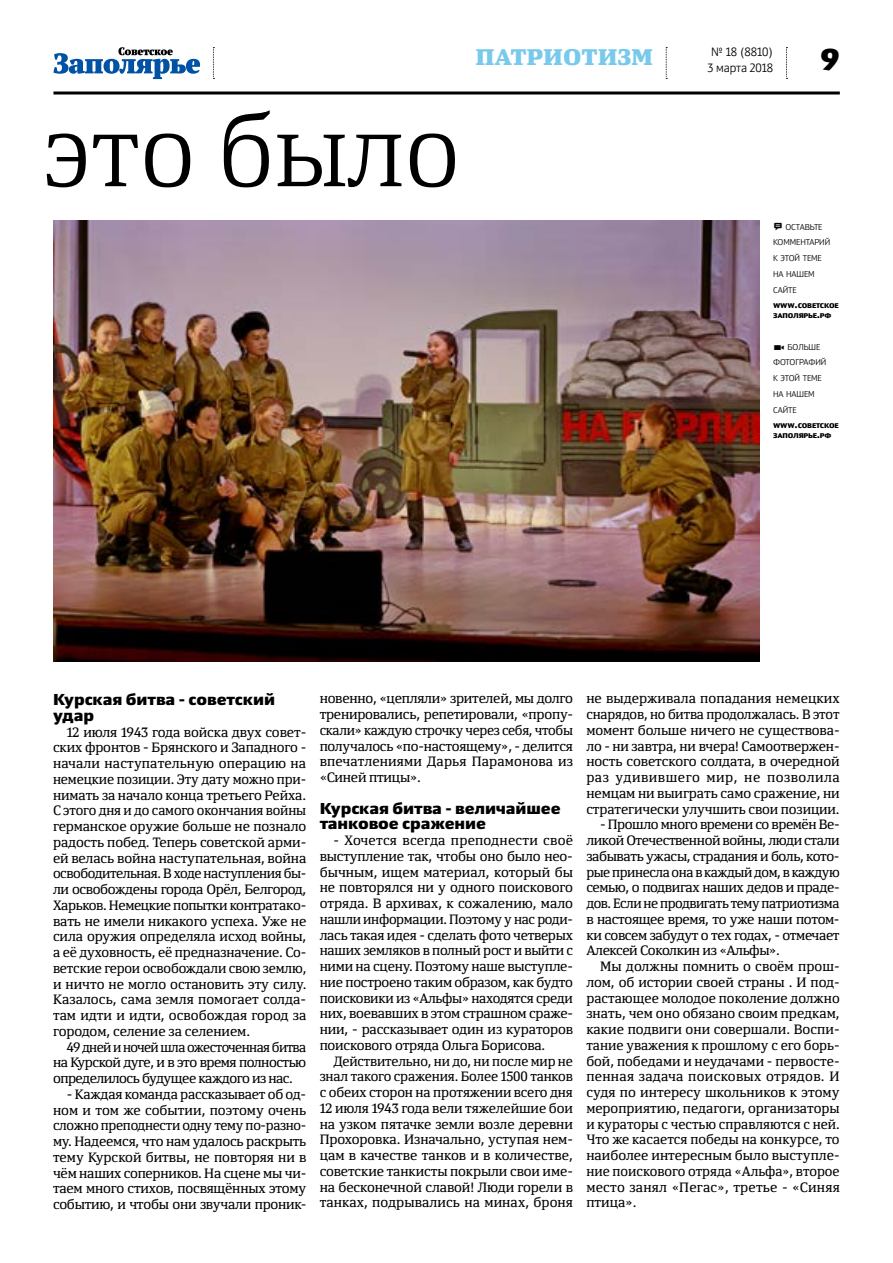
<style>
.page{position:relative;width:893px;height:1263px;background:#fff}
.page>*{position:absolute;margin:0;border:0;box-sizing:border-box;transform-origin:0 0}
.t1{font:300 99px "Yefimov Serif";letter-spacing:-.005em;color:#000}
.t2{font:900 30px "Yefimov Sans";color:#000}
.t3{font:900 22.5px "Yefimov Serif";letter-spacing:.005em;color:#78c9eb}
.t4{font:900 15.75px/15.8px "Yefimov Sans";letter-spacing:-.005em;color:#000}
.t5{font:13.5px/15.8px "Yefimov Serif";letter-spacing:-.015em;color:#000;text-align:justify}
.t6{font:300 12px "Yefimov Sans";letter-spacing:-.005em;color:#000}
.t7{font:300 8.4px/15.8px "Yefimov Sans";letter-spacing:-.01em;color:#000}
.t8{font:900 6.9px/10.5px "Yefimov Sans";letter-spacing:-.025em;color:#000}
.s1{font-family:"Modern Pictograms";font-weight:400;font-size:12px}
.s2{font-size:9.75px}
</style>
<div class="page">
<svg style="left:786px;top:47px;width:1px;height:32px"></svg>
<svg style="left:213px;top:47px;width:1px;height:32px"></svg>
<svg style="left:666px;top:47px;width:1px;height:32px"></svg>
<hr style="left:53px;top:91px;width:787px;height:3px;background:#000">
<svg style="left:53px;top:47px;width:147px;height:32px"></svg>
<img style="left:53px;top:220px;width:706px;height:441px">
<h1 class="t1" style="left:42px;top:92px;width:420px">это было</h1>
<h3 class="t3" style="left:475px;top:42px;width:179px">ПАТРИОТИЗМ</h3>
<p class="t6" style="left:711px;top:45px;width:63px">№ 18 (8810)</p>
<p class="t6" style="left:707px;top:61px;width:67px">3 марта 2018</p>
<h2 class="t2" style="left:820px;top:40px;width:21px">9</h2>
<p class="t7" style="left:773px;top:219px;width:59px"><span class="s1">b</span> оставьте комментарий к этой теме на нашем сайте</p>
<p class="t8" style="left:773px;top:300px;width:67px">WWW<span class="s2">.</span>СОВЕТСКОЕ<br>ЗАПОЛЯРЬЕ<span class="s2">.</span>РФ</p>
<p class="t7" style="left:773px;top:339px;width:55px"><span class="s1">h</span> больше фотографий к этой теме на нашем сайте</p>
<p class="t8" style="left:773px;top:420px;width:67px">WWW<span class="s2">.</span>СОВЕТСКОЕ<br>ЗАПОЛЯРЬЕ<span class="s2">.</span>РФ</p>
<p class="t4" style="left:53px;top:692px;width:224px">Курская битва - советский удар</p>
<p class="t5" style="left:53px;top:724px;width:255px;text-indent:14px">12 июля 1943 года войска двух совет&shy;ских фронтов - Брянского и Западного - начали наступательную операцию на немецкие позиции. Эту дату можно при&shy;нимать за начало конца третьего Рейха.<br>С этого дня и до самого окончания войны германское оружие больше не познало радость побед. Теперь советской арми&shy;ей велась война наступательная, война освободительная. В ходе наступления бы&shy;ли освобождены города Орёл, Белгород, Харьков. Немецкие попытки контратако&shy;вать не имели никакого успеха. Уже не сила оружия определяла исход войны, а её духовность, её предназначение. Со&shy;ветские герои освобождали свою землю, и ничто не могло остановить эту силу.<br>Казалось, сама земля помогает солда&shy;там идти и идти, освобождая город за городом, селение за селением.</p>
<p class="t5" style="left:53px;top:1039px;width:255px;text-indent:14px">49 дней и ночей шла ожесточенная битва на Курской дуге, и в это время полностью определилось будущее каждого из нас.</p>
<p class="t5" style="left:53px;top:1086px;width:255px;text-indent:14px">- Каждая команда рассказывает об од&shy;ном и том же событии, поэтому очень сложно преподнести одну тему по-разно&shy;му. Надеемся, что нам удалось раскрыть тему Курской битвы, не повторяя ни в чём наших соперников. На сцене мы чи&shy;таем много стихов, посвящённых этому событию, и чтобы они звучали проник-</p>
<p class="t5" style="left:320px;top:691px;width:255px">новенно, «цепляли» зрителей, мы долго тренировались, репетировали, «пропу&shy;скали» каждую строчку через себя, чтобы получалось «по-настоящему», - делится впечатлениями Дарья Парамонова из «Синей птицы».</p>
<p class="t4" style="left:320px;top:800px;width:242px">Курская битва - величайшее танковое сражение</p>
<p class="t5" style="left:320px;top:832px;width:255px;text-indent:14px">- Хочется всегда преподнести своё выступление так, чтобы оно было нео&shy;бычным, ищем материал, который бы не повторялся ни у одного поискового отряда. В архивах, к сожалению, мало нашли информации. Поэтому у нас роди&shy;лась такая идея - сделать фото четверых наших земляков в полный рост и выйти с ними на сцену. Поэтому наше выступле&shy;ние построено таким образом, как будто поисковики из «Альфы» находятся среди них, воевавших в этом страшном сраже&shy;нии, - рассказывает один из кураторов поискового отряда Ольга Борисова.</p>
<p class="t5" style="left:320px;top:1053px;width:255px;text-indent:14px">Действительно, ни до, ни после мир не знал такого сражения. Более 1500 танков с обеих сторон на протяжении всего дня 12 июля 1943 года вели тяжелейшие бои на узком пятачке земли возле деревни Прохоровка. Изначально, уступая нем&shy;цам в качестве танков и в количестве, советские танкисты покрыли свои име&shy;на бесконечной славой! Люди горели в танках, подрывались на минах, броня</p>
<p class="t5" style="left:586px;top:691px;width:255px">не выдерживала попадания немецких снарядов, но битва продолжалась. В этот момент больше ничего не существова&shy;ло - ни завтра, ни вчера! Самоотвержен&shy;ность советского солдата, в очередной раз удивившего мир, не позволила немцам ни выиграть само сражение, ни стратегически улучшить свои позиции.</p>
<p class="t5" style="left:586px;top:817px;width:255px;text-indent:14px">- Прошло много времени со времён Ве&shy;ликой Отечественной войны, люди стали забывать ужасы, страдания и боль, кото&shy;рые принесла она в каждый дом, в каждую семью, о подвигах наших дедов и праде&shy;дов. Если не продвигать тему патриотизма в настоящее время, то уже наши потом&shy;ки совсем забудут о тех годах, - отмечает Алексей Соколкин из «Альфы».</p>
<p class="t5" style="left:586px;top:958px;width:255px;text-indent:14px">Мы должны помнить о своём прош&shy;лом, об истории своей страны . И под&shy;растающее молодое поколение должно знать, чем оно обязано своим предкам, какие подвиги они совершали. Воспи&shy;тание уважения к прошлому с его борь&shy;бой, победами и неудачами - первосте&shy;пенная задача поисковых отрядов. И судя по интересу школьников к этому мероприятию, педагоги, организаторы и кураторы с честью справляются с ней.<br>Что же касается победы на конкурсе, то наиболее интересным было выступле&shy;ние поискового отряда «Альфа», второе место занял «Пегас», третье - «Синяя птица».</p>
</div>
